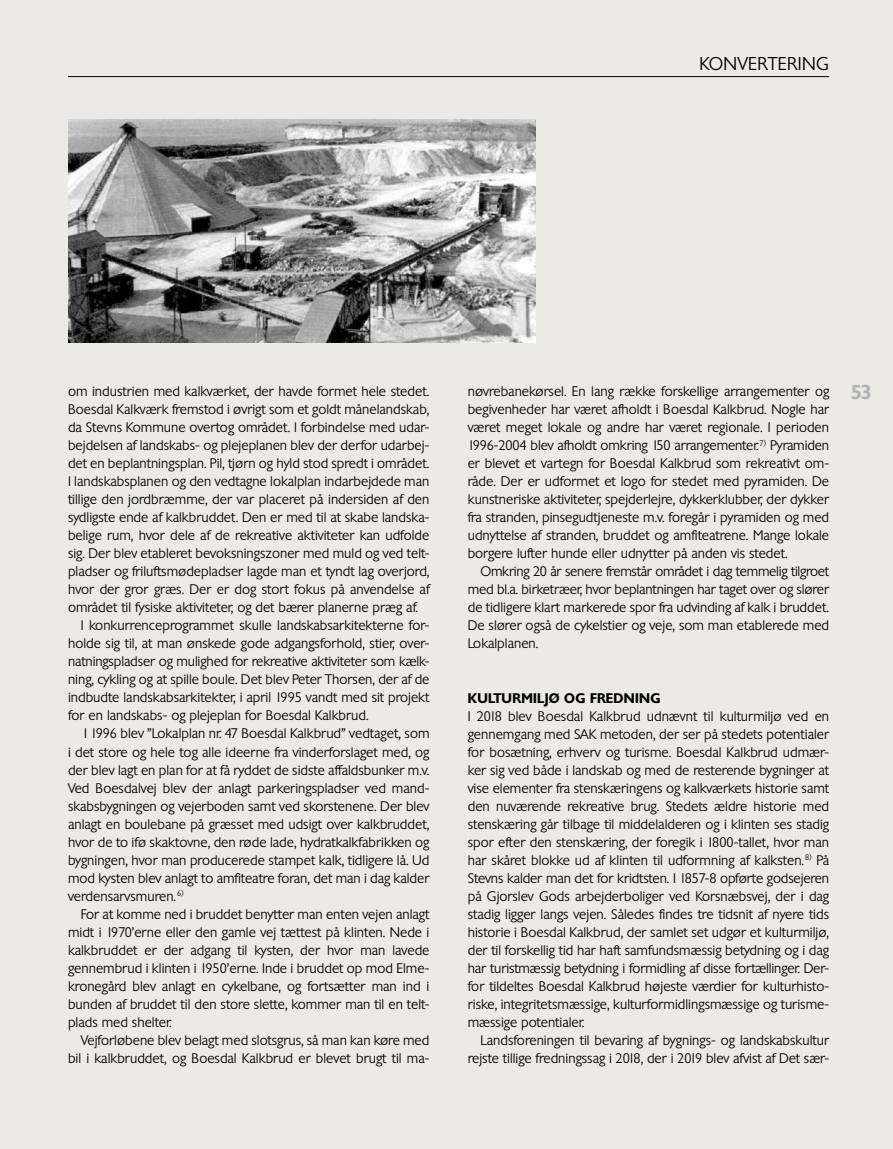
<style>
.page{position:relative;width:893px;height:1149px;background:#fff}
.page>*{position:absolute;margin:0;border:0;box-sizing:border-box;transform-origin:0 0}
.t1{font:300 18px "Chantilly";letter-spacing:.025em;color:#000}
.t2{font:300 13.5px/18px "Chantilly";color:#000;text-align:justify}
.t3{font:300 13.5px "Chantilly";letter-spacing:-.02em;color:#000}
.t4{font:600 13.5px "Chantilly";letter-spacing:.025em;color:#000}
.s1{font-weight:600;font-size:19.5px;color:#b1b3b4}
</style>
<div class="page">
<div style="left:0;top:0;width:893px;height:1148px;background:#eceae7"></div>
<img style="left:68px;top:119px;width:468px;height:223px">
<hr style="left:68px;top:76px;width:761px;height:1px;background:#000">
<h1 class="t1" style="left:699px;top:52px;width:131px">KONVERTERING</h1>
<p class="t2" style="left:68px;top:382px;width:363px">om industrien med kalkværket, der havde formet hele stedet.</p>
<p class="t2" style="left:68px;top:400px;width:363px">Boesdal Kalkværk fremstod i øvrigt som et goldt månelandskab,</p>
<p class="t2" style="left:68px;top:418px;width:363px">da Stevns Kommune overtog området. I forbindelse med udar-</p>
<p class="t2" style="left:68px;top:436px;width:363px">bejdelsen af landskabs- og plejeplanen blev der derfor udarbej-</p>
<p class="t2" style="left:68px;top:454px;width:363px">det en beplantningsplan. Pil, tjørn og hyld stod spredt i området.</p>
<p class="t2" style="left:68px;top:472px;width:363px">I landskabsplanen og den vedtagne lokalplan indarbejdede man</p>
<p class="t2" style="left:68px;top:490px;width:363px">tillige den jordbræmme, der var placeret på indersiden af den</p>
<p class="t2" style="left:68px;top:508px;width:363px">sydligste ende af kalkbruddet. Den er med til at skabe landska-</p>
<p class="t2" style="left:68px;top:526px;width:363px">belige rum, hvor dele af de rekreative aktiviteter kan udfolde</p>
<p class="t2" style="left:68px;top:544px;width:363px">sig. Der blev etableret bevoksningszoner med muld og ved telt-</p>
<p class="t2" style="left:68px;top:562px;width:363px">pladser og friluftsmødepladser lagde man et tyndt lag overjord,</p>
<p class="t2" style="left:68px;top:580px;width:363px">hvor der gror græs. Der er dog stort fokus på anvendelse af</p>
<p class="t2" style="left:68px;top:598px;width:352px">området til fysiske aktiviteter, og det bærer planerne præg af.</p>
<p class="t2" style="left:81px;top:616px;width:350px">I konkurrenceprogrammet skulle landskabsarkitekterne for-</p>
<p class="t2" style="left:68px;top:634px;width:363px">holde sig til, at man ønskede gode adgangsforhold, stier, over-</p>
<p class="t2" style="left:68px;top:652px;width:363px">natningspladser og mulighed for rekreative aktiviteter som kælk-</p>
<p class="t2" style="left:68px;top:670px;width:363px">ning, cykling og at spille boule. Det blev Peter Thorsen, der af de</p>
<p class="t2" style="left:68px;top:688px;width:363px">indbudte landskabsarkitekter, i april 1995 vandt med sit projekt</p>
<p class="t2" style="left:68px;top:706px;width:302px">for en landskabs- og plejeplan for Boesdal Kalkbrud.</p>
<p class="t2" style="left:84px;top:724px;width:347px">I 1996 blev ”Lokalplan nr. 47 Boesdal Kalkbrud” vedtaget, som</p>
<p class="t2" style="left:68px;top:742px;width:363px">i det store og hele tog alle ideerne fra vinderforslaget med, og</p>
<p class="t2" style="left:68px;top:760px;width:363px">der blev lagt en plan for at få ryddet de sidste affaldsbunker m.v.</p>
<p class="t2" style="left:68px;top:778px;width:363px">Ved Boesdalvej blev der anlagt parkeringspladser ved mand-</p>
<p class="t2" style="left:68px;top:796px;width:363px">skabsbygningen og vejerboden samt ved skorstenene. Der blev</p>
<p class="t2" style="left:68px;top:814px;width:363px">anlagt en boulebane på græsset med udsigt over kalkbruddet,</p>
<p class="t2" style="left:68px;top:832px;width:363px">hvor de to ifø skaktovne, den røde lade, hydratkalkfabrikken og</p>
<p class="t2" style="left:68px;top:850px;width:363px">bygningen, hvor man producerede stampet kalk, tidligere lå. Ud</p>
<p class="t2" style="left:68px;top:868px;width:363px">mod kysten blev anlagt to amfiteatre foran, det man i dag kalder</p>
<p class="t2" style="left:68px;top:886px;width:117px">verdensarvsmuren.<sup>6)</sup></p>
<p class="t2" style="left:81px;top:904px;width:350px">For at komme ned i bruddet benytter man enten vejen anlagt</p>
<p class="t2" style="left:68px;top:922px;width:363px">midt i 1970’erne eller den gamle vej tættest på klinten. Nede i</p>
<p class="t2" style="left:68px;top:940px;width:363px">kalkbruddet er der adgang til kysten, der hvor man lavede</p>
<p class="t2" style="left:68px;top:958px;width:363px">gennembrud i klinten i 1950’erne. Inde i bruddet op mod Elme-</p>
<p class="t2" style="left:68px;top:976px;width:363px">kronegård blev anlagt en cykelbane, og fortsætter man ind i</p>
<p class="t2" style="left:68px;top:994px;width:363px">bunden af bruddet til den store slette, kommer man til en telt-</p>
<p class="t2" style="left:68px;top:1012px;width:105px">plads med shelter.</p>
<p class="t2" style="left:81px;top:1030px;width:350px">Vejforløbene blev belagt med slotsgrus, så man kan køre med</p>
<p class="t2" style="left:68px;top:1048px;width:363px">bil i kalkbruddet, og Boesdal Kalkbrud er blevet brugt til ma-</p>
<p class="t2" style="left:468px;top:382px;width:405px">nøvrebanekørsel. En lang række forskellige arrangementer og <span class="s1">53</span></p>
<p class="t2" style="left:468px;top:400px;width:363px">begivenheder har været afholdt i Boesdal Kalkbrud. Nogle har</p>
<p class="t2" style="left:468px;top:418px;width:363px">været meget lokale og andre har været regionale. I perioden</p>
<p class="t2" style="left:468px;top:436px;width:363px">1996-2004 blev afholdt omkring 150 arrangementer.<sup>7)</sup> Pyramiden</p>
<p class="t2" style="left:468px;top:454px;width:363px">er blevet et vartegn for Boesdal Kalkbrud som rekreativt om-</p>
<p class="t2" style="left:468px;top:472px;width:363px">råde. Der er udformet et logo for stedet med pyramiden. De</p>
<p class="t2" style="left:468px;top:490px;width:363px">kunstneriske aktiviteter, spejderlejre, dykkerklubber, der dykker</p>
<p class="t2" style="left:468px;top:508px;width:363px">fra stranden, pinsegudtjeneste m.v. foregår i pyramiden og med</p>
<p class="t2" style="left:468px;top:526px;width:363px">udnyttelse af stranden, bruddet og amfiteatrene. Mange lokale</p>
<p class="t2" style="left:468px;top:544px;width:322px">borgere lufter hunde eller udnytter på anden vis stedet.</p>
<p class="t3" style="left:480px;top:563px;width:350px">Omkring 20 år senere fremstår området i dag temmelig tilgroet</p>
<p class="t2" style="left:468px;top:580px;width:363px">med bl.a. birketræer, hvor beplantningen har taget over og slører</p>
<p class="t2" style="left:468px;top:598px;width:363px">de tidligere klart markerede spor fra udvinding af kalk i bruddet.</p>
<p class="t2" style="left:468px;top:616px;width:363px">De slører også de cykelstier og veje, som man etablerede med</p>
<p class="t2" style="left:468px;top:634px;width:72px">Lokalplanen.</p>
<p class="t4" style="left:468px;top:688px;width:194px">KULTURMILJØ OG FREDNING</p>
<p class="t2" style="left:468px;top:706px;width:363px">I 2018 blev Boesdal Kalkbrud udnævnt til kulturmiljø ved en gennemgang med SAK metoden, der ser på stedets potentialer for bosætning, erhverv og turisme. Boesdal Kalkbrud udmær&shy;ker sig ved både i landskab og med de resterende bygninger at vise elementer fra stenskæringens og kalkværkets historie samt den nuværende rekreative brug. Stedets ældre historie med stenskæring går tilbage til middelalderen og i klinten ses stadig spor efter den stenskæring, der foregik i 1800-tallet, hvor man har skåret blokke ud af klinten til udformning af kalksten.<sup>8)</sup> På Stevns kalder man det for kridtsten. I 1857-8 opførte godsejeren på Gjorslev Gods arbejderboliger ved Korsnæbsvej, der i dag stadig ligger langs vejen. Således findes tre tidsnit af nyere tids historie i Boesdal Kalkbrud, der samlet set udgør et kulturmiljø, der til forskellig tid har haft samfundsmæssig betydning og i dag har turistmæssig betydning i formidling af disse fortællinger. Der&shy;for tildeltes Boesdal Kalkbrud højeste værdier for kulturhisto&shy;riske, integritetsmæssige, kulturformidlingsmæssige og turisme&shy;mæssige potentialer.</p>
<p class="t2" style="left:468px;top:1030px;width:363px;text-align:right">Landsforeningen til bevaring af bygnings- og landskabskultur rejste tillige fredningssag i 2018, der i 2019 blev afvist af Det sær-</p>
</div>
